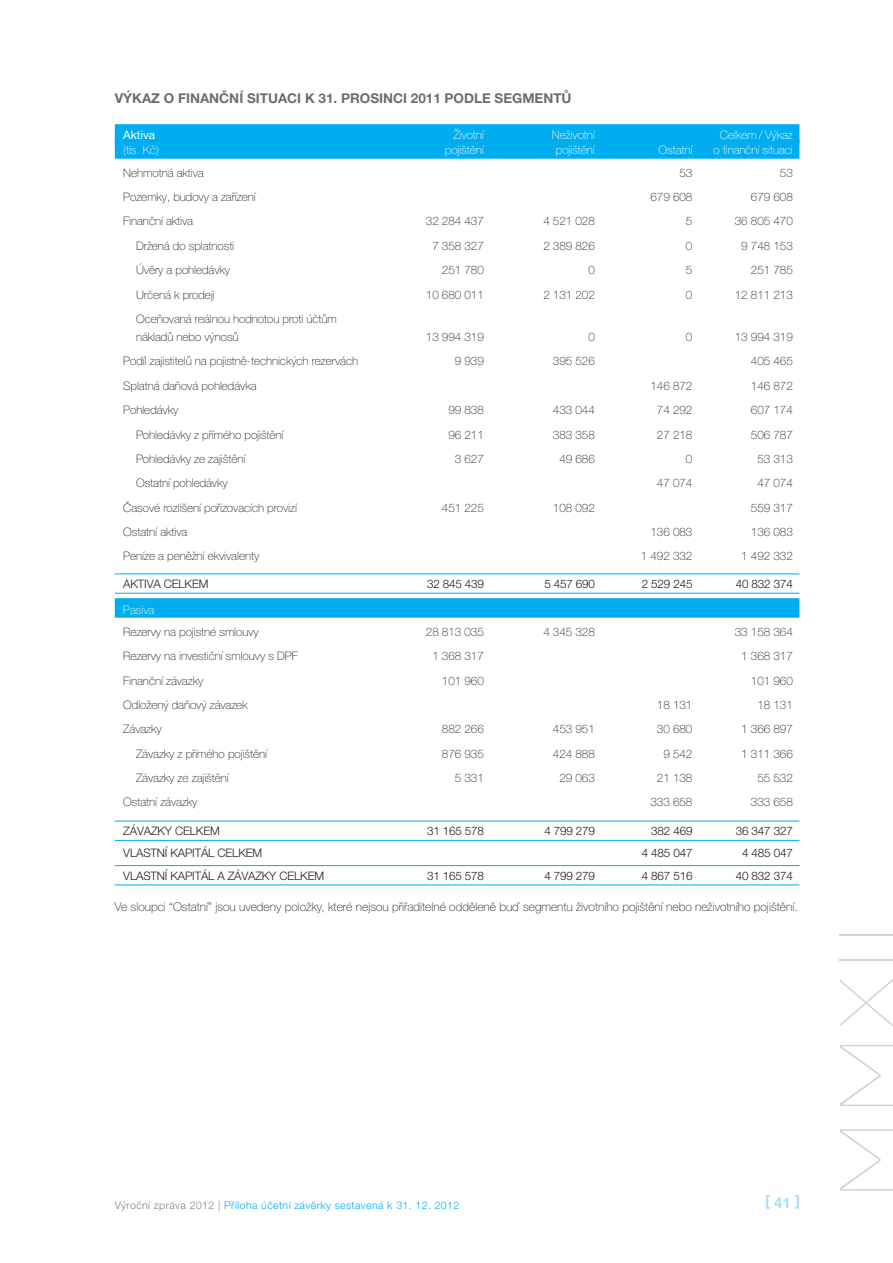
<style>
.page{position:relative;width:893px;height:1263px;background:#fff}
.page>*{position:absolute;margin:0;border:0;box-sizing:border-box;transform-origin:0 0}
.t1{font:700 15px "Helvetica Neue LT Pro";color:#aae0f9}
.t2{font:700 13.5px "Helvetica Neue LT Pro";color:#6c6d70}
.t3{font:100 12px "Helvetica Neue LT Pro";color:#231f20}
.t4{font:100 11.7px/18px "Helvetica Neue LT Pro";letter-spacing:-.005em;color:#231f20}
.t5{font:300 11.7px "Helvetica Neue LT Pro";letter-spacing:-.015em;color:#231f20}
.t6{font:100 11.7px "Helvetica Neue LT Pro";letter-spacing:-.005em;color:#fff}
.t7{font:11.7px "Helvetica Neue LT Pro";letter-spacing:-.005em;color:#fff}
.t8{font:300 10.5px "Helvetica Neue LT Pro";letter-spacing:.04em;color:#00aeef}
.s1{color:#808285}
</style>
<div class="page">
<svg style="left:840px;top:1045px;width:53px;height:61px"></svg>
<svg style="left:840px;top:1129px;width:53px;height:61px"></svg>
<svg style="left:840px;top:979px;width:53px;height:48px"></svg>
<hr style="left:840px;top:959px;width:53px;height:2px;background:#d1d2d4">
<hr style="left:840px;top:934px;width:53px;height:2px;background:#d1d2d4">
<div style="left:115px;top:124px;width:684px;height:20px;background:#00aeef"></div>
<div style="left:115px;top:139px;width:684px;height:20px;background:#00aeef"></div>
<hr style="left:115px;top:574px;width:684px;height:1px;background:#00aeef">
<hr style="left:115px;top:593px;width:684px;height:1px;background:#00aeef">
<div style="left:115px;top:598px;width:684px;height:20px;background:#00aeef"></div>
<hr style="left:115px;top:821px;width:684px;height:1px;background:#00aeef">
<hr style="left:115px;top:840px;width:684px;height:1px;background:#00aeef">
<hr style="left:115px;top:865px;width:684px;height:1px;background:#00aeef">
<hr style="left:115px;top:885px;width:684px;height:1px;background:#00aeef">
<p class="t2" style="left:115px;top:90px;width:458px">VÝKAZ O FINANČNÍ SITUACI K 31. PROSINCI 2011 PODLE SEGMENTŮ</p>
<p class="t7" style="left:123px;top:128px;width:33px">Aktiva</p>
<p class="t6" style="left:453px;top:129px;width:32px">Životní</p>
<p class="t6" style="left:552px;top:129px;width:45px">Neživotní</p>
<p class="t6" style="left:720px;top:129px;width:74px">Celkem / Výkaz</p>
<p class="t6" style="left:123px;top:144px;width:37px">(tis. Kč)</p>
<p class="t6" style="left:445px;top:144px;width:41px">pojištění</p>
<p class="t6" style="left:556px;top:144px;width:41px">pojištění</p>
<p class="t6" style="left:658px;top:144px;width:35px">Ostatní</p>
<p class="t6" style="left:714px;top:144px;width:81px">o finanční situaci</p>
<p class="t4" style="left:123px;top:164px;width:82px">Nehmotná aktiva</p>
<p class="t4" style="left:679px;top:164px;width:14px">53</p>
<p class="t4" style="left:780px;top:164px;width:14px">53</p>
<p class="t4" style="left:123px;top:188px;width:134px">Pozemky, budovy a zařízení</p>
<p class="t4" style="left:650px;top:188px;width:43px">679 608</p>
<p class="t4" style="left:751px;top:188px;width:43px">679 608</p>
<p class="t4" style="left:123px;top:212px;width:71px">Finanční aktiva</p>
<p class="t4" style="left:426px;top:212px;width:60px">32 284 437</p>
<p class="t4" style="left:543px;top:212px;width:53px">4 521 028</p>
<p class="t4" style="left:686px;top:212px;width:8px">5</p>
<p class="t4" style="left:735px;top:212px;width:60px">36 805 470</p>
<p class="t4" style="left:136px;top:237px;width:100px">Držená do splatnosti</p>
<p class="t4" style="left:432px;top:237px;width:53px">7 358 327</p>
<p class="t4" style="left:543px;top:237px;width:53px">2 389 826</p>
<p class="t4" style="left:686px;top:237px;width:8px">0</p>
<p class="t4" style="left:741px;top:237px;width:53px">9 748 153</p>
<p class="t4" style="left:136px;top:261px;width:95px">Úvěry a pohledávky</p>
<p class="t4" style="left:442px;top:261px;width:43px">251 780</p>
<p class="t4" style="left:588px;top:261px;width:8px">0</p>
<p class="t4" style="left:686px;top:261px;width:8px">5</p>
<p class="t4" style="left:751px;top:261px;width:43px">251 785</p>
<p class="t4" style="left:136px;top:285px;width:80px">Určená k prodeji</p>
<p class="t4" style="left:426px;top:285px;width:60px">10 680 011</p>
<p class="t4" style="left:543px;top:285px;width:53px">2 131 202</p>
<p class="t4" style="left:686px;top:285px;width:8px">0</p>
<p class="t4" style="left:735px;top:285px;width:60px">12 811 213</p>
<p class="t4" style="left:136px;top:310px;width:202px">Oceňovaná reálnou hodnotou proti účtům nákladů nebo výnosů</p>
<p class="t4" style="left:426px;top:328px;width:60px">13 994 319</p>
<p class="t4" style="left:588px;top:328px;width:8px">0</p>
<p class="t4" style="left:686px;top:328px;width:8px">0</p>
<p class="t4" style="left:735px;top:328px;width:60px">13 994 319</p>
<p class="t4" style="left:123px;top:352px;width:236px">Podíl zajistitelů na pojistně-technických rezervách</p>
<p class="t4" style="left:455px;top:352px;width:31px">9 939</p>
<p class="t4" style="left:553px;top:352px;width:43px">395 526</p>
<p class="t4" style="left:751px;top:352px;width:43px">405 465</p>
<p class="t4" style="left:123px;top:377px;width:135px">Splatná daňová pohledávka</p>
<p class="t4" style="left:650px;top:377px;width:43px">146 872</p>
<p class="t4" style="left:751px;top:377px;width:43px">146 872</p>
<p class="t4" style="left:123px;top:401px;width:56px">Pohledávky</p>
<p class="t4" style="left:448px;top:401px;width:37px">99 838</p>
<p class="t4" style="left:553px;top:401px;width:43px">433 044</p>
<p class="t4" style="left:657px;top:401px;width:37px">74 292</p>
<p class="t4" style="left:751px;top:401px;width:43px">607 174</p>
<p class="t4" style="left:136px;top:425px;width:149px">Pohledávky z přímého pojištění</p>
<p class="t4" style="left:448px;top:425px;width:37px">96 211</p>
<p class="t4" style="left:553px;top:425px;width:43px">383 358</p>
<p class="t4" style="left:657px;top:425px;width:37px">27 218</p>
<p class="t4" style="left:751px;top:425px;width:43px">506 787</p>
<p class="t4" style="left:136px;top:450px;width:111px">Pohledávky ze zajištění</p>
<p class="t4" style="left:455px;top:450px;width:31px">3 627</p>
<p class="t4" style="left:559px;top:450px;width:37px">49 686</p>
<p class="t4" style="left:686px;top:450px;width:8px">0</p>
<p class="t4" style="left:757px;top:450px;width:37px">53 313</p>
<p class="t4" style="left:136px;top:474px;width:93px">Ostatní pohledávky</p>
<p class="t4" style="left:657px;top:474px;width:37px">47 074</p>
<p class="t4" style="left:757px;top:474px;width:37px">47 074</p>
<p class="t4" style="left:123px;top:498px;width:175px">Časové rozlišení pořizovacích provizí</p>
<p class="t4" style="left:442px;top:498px;width:43px">451 225</p>
<p class="t4" style="left:553px;top:498px;width:43px">108 092</p>
<p class="t4" style="left:751px;top:498px;width:43px">559 317</p>
<p class="t4" style="left:123px;top:523px;width:66px">Ostatní aktiva</p>
<p class="t4" style="left:650px;top:523px;width:43px">136 083</p>
<p class="t4" style="left:751px;top:523px;width:43px">136 083</p>
<p class="t4" style="left:123px;top:547px;width:137px">Peníze a peněžní ekvivalenty</p>
<p class="t4" style="left:641px;top:547px;width:53px">1 492 332</p>
<p class="t4" style="left:741px;top:547px;width:53px">1 492 332</p>
<p class="t5" style="left:123px;top:576px;width:7px">AKTI</p>
<p class="t5" style="left:147px;top:576px;width:25px">VA CELKE</p>
<p class="t5" style="left:199px;top:576px;width:11px">M</p>
<p class="t5" style="left:427px;top:576px;width:58px">32 845 439</p>
<p class="t5" style="left:544px;top:576px;width:52px">5 457 690</p>
<p class="t5" style="left:642px;top:576px;width:52px">2 529 245</p>
<p class="t5" style="left:736px;top:576px;width:58px">40 832 374</p>
<p class="t6" style="left:123px;top:603px;width:33px">Pasiva</p>
<p class="t4" style="left:123px;top:623px;width:137px">Rezervy na pojistné smlouvy</p>
<p class="t4" style="left:426px;top:623px;width:60px">28 813 035</p>
<p class="t4" style="left:543px;top:623px;width:53px">4 345 328</p>
<p class="t4" style="left:735px;top:623px;width:60px">33 158 364</p>
<p class="t4" style="left:123px;top:647px;width:176px">Rezervy na investiční smlouvy s DPF</p>
<p class="t4" style="left:432px;top:647px;width:53px">1 368 317</p>
<p class="t4" style="left:741px;top:647px;width:53px">1 368 317</p>
<p class="t4" style="left:123px;top:671px;width:81px">Finanční závazky</p>
<p class="t4" style="left:442px;top:671px;width:43px">101 960</p>
<p class="t4" style="left:751px;top:671px;width:43px">101 960</p>
<p class="t4" style="left:123px;top:696px;width:126px">Odložený daňový závazek</p>
<p class="t4" style="left:657px;top:696px;width:37px">18 131</p>
<p class="t4" style="left:757px;top:696px;width:37px">18 131</p>
<p class="t4" style="left:123px;top:720px;width:40px">Závazky</p>
<p class="t4" style="left:442px;top:720px;width:43px">882 266</p>
<p class="t4" style="left:553px;top:720px;width:43px">453 951</p>
<p class="t4" style="left:657px;top:720px;width:37px">30 680</p>
<p class="t4" style="left:741px;top:720px;width:53px">1 366 897</p>
<p class="t4" style="left:136px;top:744px;width:132px">Závazky z přímého pojištění</p>
<p class="t4" style="left:442px;top:744px;width:43px">876 935</p>
<p class="t4" style="left:553px;top:744px;width:43px">424 888</p>
<p class="t4" style="left:663px;top:744px;width:31px">9 542</p>
<p class="t4" style="left:741px;top:744px;width:53px">1 311 366</p>
<p class="t4" style="left:136px;top:769px;width:94px">Závazky ze zajištění</p>
<p class="t4" style="left:455px;top:769px;width:31px">5 331</p>
<p class="t4" style="left:559px;top:769px;width:37px">29 063</p>
<p class="t4" style="left:657px;top:769px;width:37px">21 138</p>
<p class="t4" style="left:757px;top:769px;width:37px">55 532</p>
<p class="t4" style="left:123px;top:793px;width:76px">Ostatní závazky</p>
<p class="t4" style="left:650px;top:793px;width:43px">333 658</p>
<p class="t4" style="left:751px;top:793px;width:43px">333 658</p>
<p class="t5" style="left:123px;top:824px;width:60px">ZÁVAZKY CELKE</p>
<p class="t5" style="left:210px;top:824px;width:11px">M</p>
<p class="t5" style="left:427px;top:824px;width:58px">31 165 578</p>
<p class="t5" style="left:544px;top:824px;width:52px">4 799 279</p>
<p class="t5" style="left:651px;top:824px;width:43px">382 469</p>
<p class="t5" style="left:736px;top:824px;width:58px">36 347 327</p>
<p class="t5" style="left:123px;top:846px;width:14px">VLASTNÍ</p>
<p class="t5" style="left:170px;top:846px;width:29px">KAPITÁL</p>
<p class="t5" style="left:217px;top:846px;width:8px">CELKE</p>
<p class="t5" style="left:252px;top:846px;width:11px">M</p>
<p class="t5" style="left:642px;top:846px;width:52px">4 485 047</p>
<p class="t5" style="left:742px;top:846px;width:52px">4 485 047</p>
<p class="t5" style="left:123px;top:868px;width:14px">VLASTNÍ</p>
<p class="t5" style="left:170px;top:868px;width:29px">KAPITÁL</p>
<p class="t5" style="left:217px;top:868px;width:70px">A ZÁVAZKY CELKE</p>
<p class="t5" style="left:314px;top:868px;width:11px">M</p>
<p class="t5" style="left:427px;top:868px;width:58px">31 165 578</p>
<p class="t5" style="left:544px;top:868px;width:52px">4 799 279</p>
<p class="t5" style="left:642px;top:868px;width:52px">4 867 516</p>
<p class="t5" style="left:736px;top:868px;width:58px">40 832 374</p>
<p class="t3" style="left:115px;top:900px;width:684px">Ve sloupci “Ostatní” jsou uvedeny položky, které nejsou přiřaditelné odděleně buď segmentu životního pojištění nebo neživotního pojištění.</p>
<p class="t8" style="left:115px;top:1199px;width:346px"><span class="s1">Výroční zpráva 2012 |</span> Příloha účetní závěrky sestavená k 31. 12. 2012</p>
<p class="t1" style="left:765px;top:1192px;width:37px">[ 41 ]</p>
</div>
